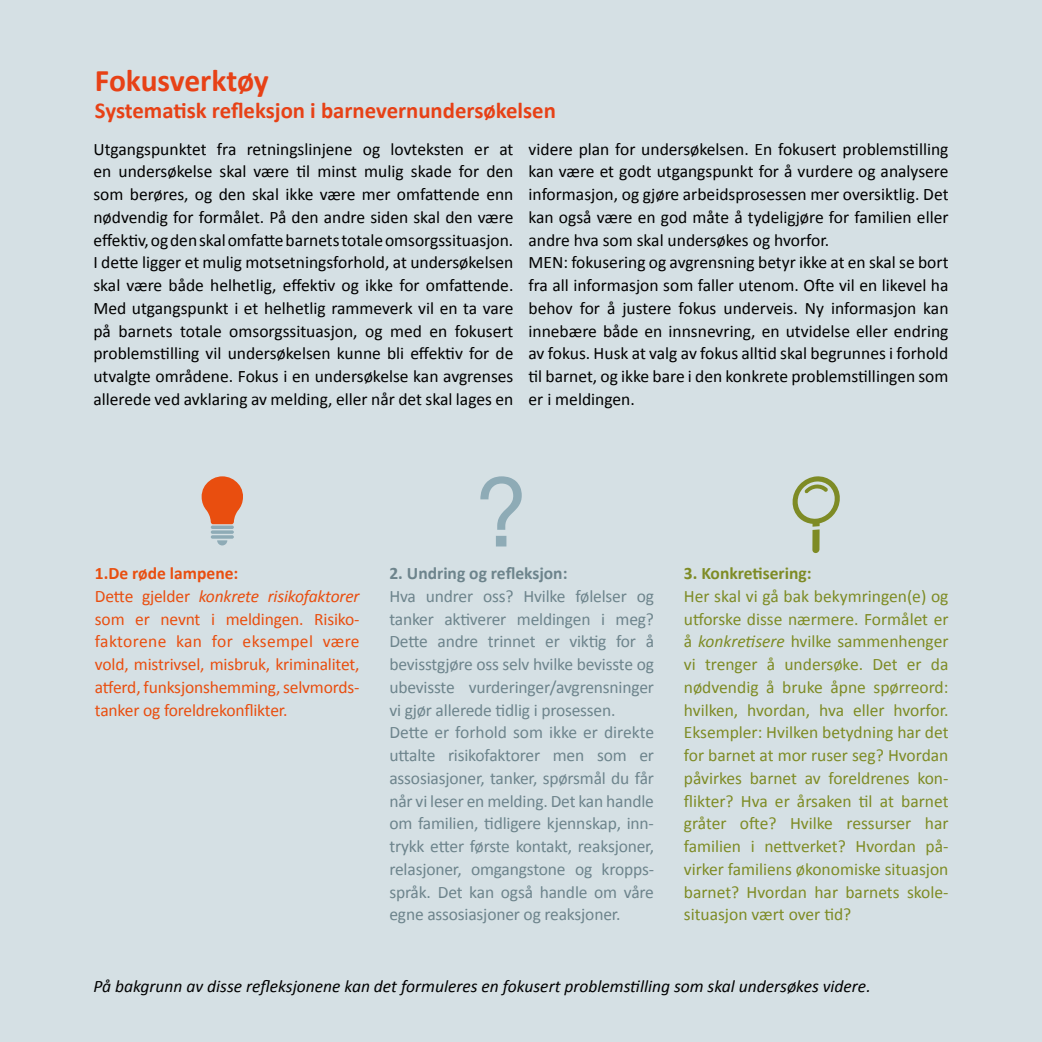
<style>
.page{position:relative;width:1042px;height:1042px;background:#d5e0e4}
.page>*{position:absolute;margin:0;border:0;box-sizing:border-box;transform-origin:0 0}
.t1{font:700 31.5px "Calibri";letter-spacing:-.005em;color:#e74116}
.t2{font:700 22.75px "Calibri";color:#e74116}
.t3{font:17.5px/22.8px "Calibri";color:#000;text-align:justify}
.t4{font:17.5px/22.8px "Calibri";letter-spacing:-.01em;color:#6d848c}
.t5{font:17.5px/22.8px "Calibri";color:#7e8b25;text-align:justify}
.t6{font:17.5px/22.8px "Calibri";letter-spacing:-.01em;color:#e94e0f}
.t7{font:italic 17.5px "Calibri";color:#000}
.t8{font:700 17.5px "Calibri";color:#6d848c}
.t9{font:700 17.5px "Calibri";color:#7e8b25}
.s1{font-weight:700}
.s2{font-style:italic}
</style>
<div class="page">
<svg style="left:202px;top:476px;width:41px;height:48px"></svg>
<svg style="left:211px;top:525px;width:23px;height:4px"></svg>
<svg style="left:211px;top:530px;width:23px;height:4px"></svg>
<hr style="left:211px;top:535px;width:23px;height:4px;background:#96b0bb;border-radius:2px">
<svg style="left:217px;top:540px;width:10px;height:5px"></svg>
<svg style="left:792px;top:476px;width:48px;height:77px"></svg>
<svg style="left:480px;top:476px;width:42px;height:70px"></svg>
<h1 class="t1" style="left:95px;top:61px;width:175px">Fokusverktøy</h1>
<h2 class="t2" style="left:95px;top:96px;width:462px">Systematisk refleksjon i barnevernundersøkelsen</h2>
<p class="t3" style="left:93px;top:136px;width:421px">Utgangspunktet fra retningslinjene og lovteksten er at en undersøkelse skal være til minst mulig skade for den som berøres, og den skal ikke være mer omfattende enn nødvendig for formålet. På den andre siden skal den være effektiv, og den skal omfatte barnets totale omsorgssituasjon.<br>I dette ligger et mulig motsetningsforhold, at undersøkelsen skal være både helhetlig, effektiv og ikke for omfattende.<br>Med utgangspunkt i et helhetlig rammeverk vil en ta vare på barnets totale omsorgssituasjon, og med en fokusert problemstilling vil undersøkelsen kunne bli effektiv for de utvalgte områdene. Fokus i en undersøkelse kan avgrenses allerede ved avklaring av melding, eller når det skal lages en</p>
<p class="t3" style="left:528px;top:136px;width:421px;text-align:left">videre plan for undersøkelsen. En fokusert problemstilling kan være et godt utgangspunkt for å vurdere og analysere informasjon, og gjøre arbeidsprosessen mer oversiktlig. Det kan også være en god måte å tydeligjøre for familien eller andre hva som skal undersøkes og hvorfor.<br>MEN: fokusering og avgrensning betyr ikke at en skal se bort fra all informasjon som faller utenom. Ofte vil en likevel ha behov for å justere fokus underveis. Ny informasjon kan innebære både en innsnevring, en utvidelse eller endring av fokus. Husk at valg av fokus alltid skal begrunnes i forhold til barnet, og ikke bare i den konkrete problemstillingen som er i meldingen.</p>
<p class="t6" style="left:95px;top:561px;width:266px"><span class="s1">1.De røde lampene:<br></span>Dette gjelder <span class="s2">konkrete risikofaktorer </span>som er nevnt i meldingen. Risiko&shy;faktorene kan for eksempel være vold, mistrivsel, misbruk, kriminalitet, atferd, funksjonshemming, selvmords&shy;tanker og foreldrekonflikter.</p>
<p class="t8" style="left:389px;top:562px;width:180px">2. Undring og refleksjon:</p>
<p class="t4" style="left:389px;top:584px;width:266px">Hva undrer oss? Hvilke følelser og tanker aktiverer meldingen i meg?<br>Dette andre trinnet er viktig for å bevisstgjøre oss selv hvilke bevisste og ubevisste vurderinger/avgrensninger vi gjør allerede tidlig i prosessen.<br>Dette er forhold som ikke er direkte uttalte risikofaktorer men som er assosiasjoner, tanker, spørsmål du får når vi leser en melding. Det kan handle om familien, tidligere kjennskap, inn&shy;trykk etter første kontakt, reaksjoner, relasjoner, omgangstone og kropps&shy;språk. Det kan også handle om våre egne assosiasjoner og reaksjoner.</p>
<p class="t9" style="left:684px;top:562px;width:129px">3. Konkretisering:</p>
<p class="t5" style="left:684px;top:584px;width:266px">Her skal vi gå bak bekymringen(e) og utforske disse nærmere. Formålet er å <span class="s2">konkretisere</span> hvilke sammenhenger vi trenger å undersøke. Det er da nødvendig å bruke åpne spørreord: hvilken, hvordan, hva eller hvorfor.<br>Eksempler: Hvilken betydning har det for barnet at mor ruser seg? Hvordan påvirkes barnet av foreldrenes kon&shy;flikter? Hva er årsaken til at barnet gråter ofte? Hvilke ressurser har familien i nettverket? Hvordan på&shy;virker familiens økonomiske situasjon barnet? Hvordan har barnets skole&shy;situasjon vært over tid?</p>
<p class="t7" style="left:93px;top:975px;width:779px">På bakgrunn av disse refleksjonene kan det formuleres en fokusert problemstilling som skal undersøkes videre.</p>
</div>
